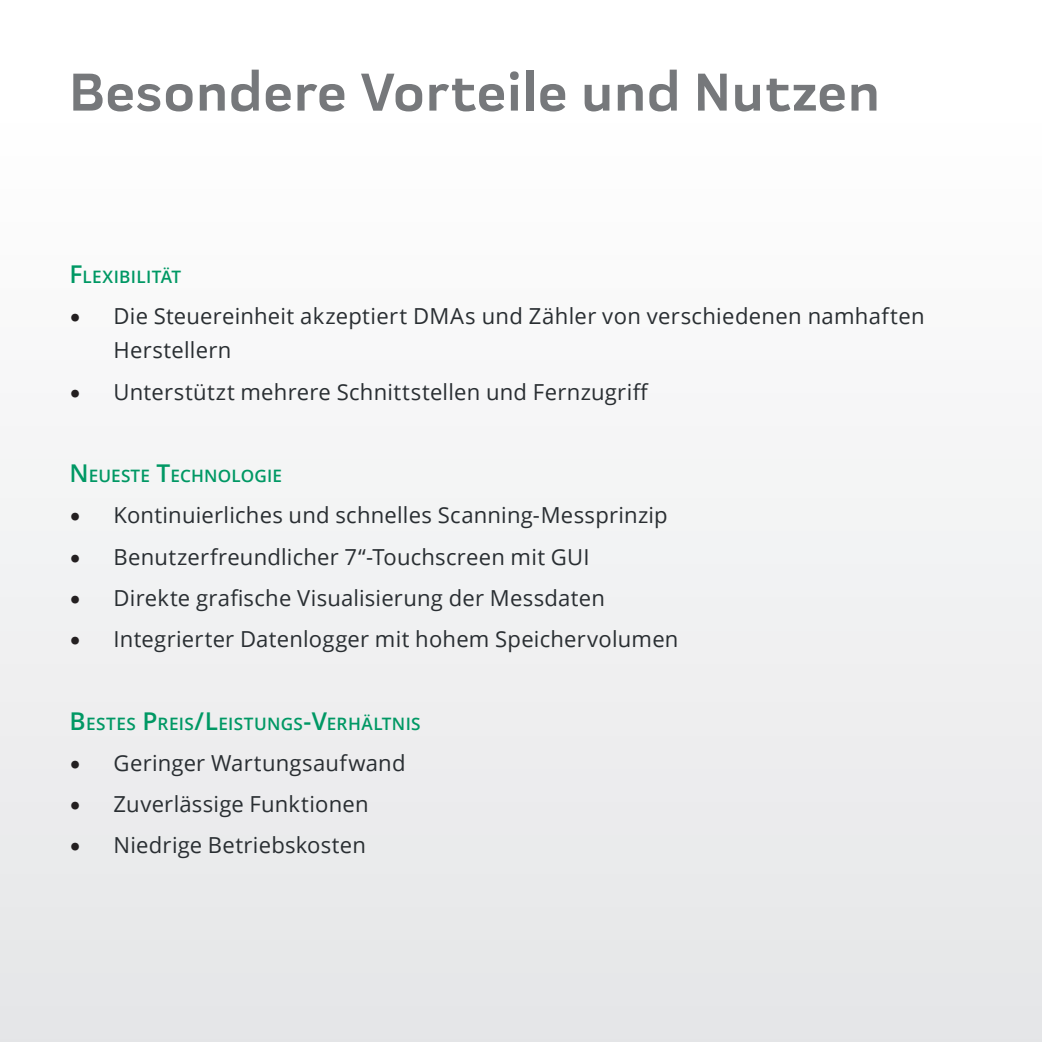
<style>
.page{position:relative;width:1042px;height:1042px;background:#fff}
.page>*{position:absolute;margin:0;border:0;box-sizing:border-box;transform-origin:0 0}
.Einf__Abs{font:700 55.12px "Praktika";letter-spacing:.02em;color:#76787b}
.t1{font:22.05px/34.3px "Open Sans";letter-spacing:.01em;color:#292e32}
.t2{font:600 17.15px "Open Sans";letter-spacing:.015em;color:#009864}
.s1{font-size:24.5px}
.s2{font-family:"Minion Pro";font-size:29.4px;color:#231f20}
</style>
<div class="page">
<div style="left:0;top:0;width:1042px;height:1042px;background:linear-gradient(to right,#f3f3f4,#f3f3f4)"></div>
<p class="Einf__Abs" style="left:69px;top:49px;width:812px">Besondere Vorteile und Nutzen</p>
<p class="t2" style="left:69px;top:265px;width:113px"><span class="s1">F</span>LEXIBILITÄT</p>
<p class="t1" style="left:114px;top:298px;width:812px;text-indent:-44px"><span class="s2">•</span> Die Steuereinheit akzeptiert DMAs und Zähler von verschiedenen namhaften<br>Herstellern</p>
<p class="t1" style="left:69px;top:374px;width:581px"><span class="s2">•</span> Unterstützt mehrere Schnittstellen und Fernzugriff</p>
<p class="t2" style="left:69px;top:464px;width:214px"><span class="s1">N</span>EU ESTE <span class="s1">T</span>ECHNOLOGIE</p>
<p class="t1" style="left:69px;top:497px;width:600px"><span class="s2">•</span> Kontinuierliches und schnelles Scanning-Messprinzip</p>
<p class="t1" style="left:69px;top:539px;width:522px"><span class="s2">•</span> Benutzerfreundlicher 7“-Touchscreen mit GUI</p>
<p class="t1" style="left:69px;top:580px;width:537px"><span class="s2">•</span> Direkte grafische Visualisierung der Messdaten</p>
<p class="t1" style="left:69px;top:621px;width:610px"><span class="s2">•</span> Integrierter Datenlogger mit hohem Speichervolumen</p>
<p class="t2" style="left:69px;top:711px;width:351px"><span class="s1">B</span> ESTES <span class="s1">P</span>REIS<span class="s1">/L</span>EISTUN GS<span class="s1">-V</span>ERHÄLTN IS</p>
<p class="t1" style="left:69px;top:745px;width:337px"><span class="s2">•</span> Geringer Wartungsaufwand</p>
<p class="t1" style="left:69px;top:786px;width:301px"><span class="s2">•</span> Zuverlässige Funktionen</p>
<p class="t1" style="left:69px;top:827px;width:298px"><span class="s2">•</span> Niedrige Betriebskosten</p>
</div>
